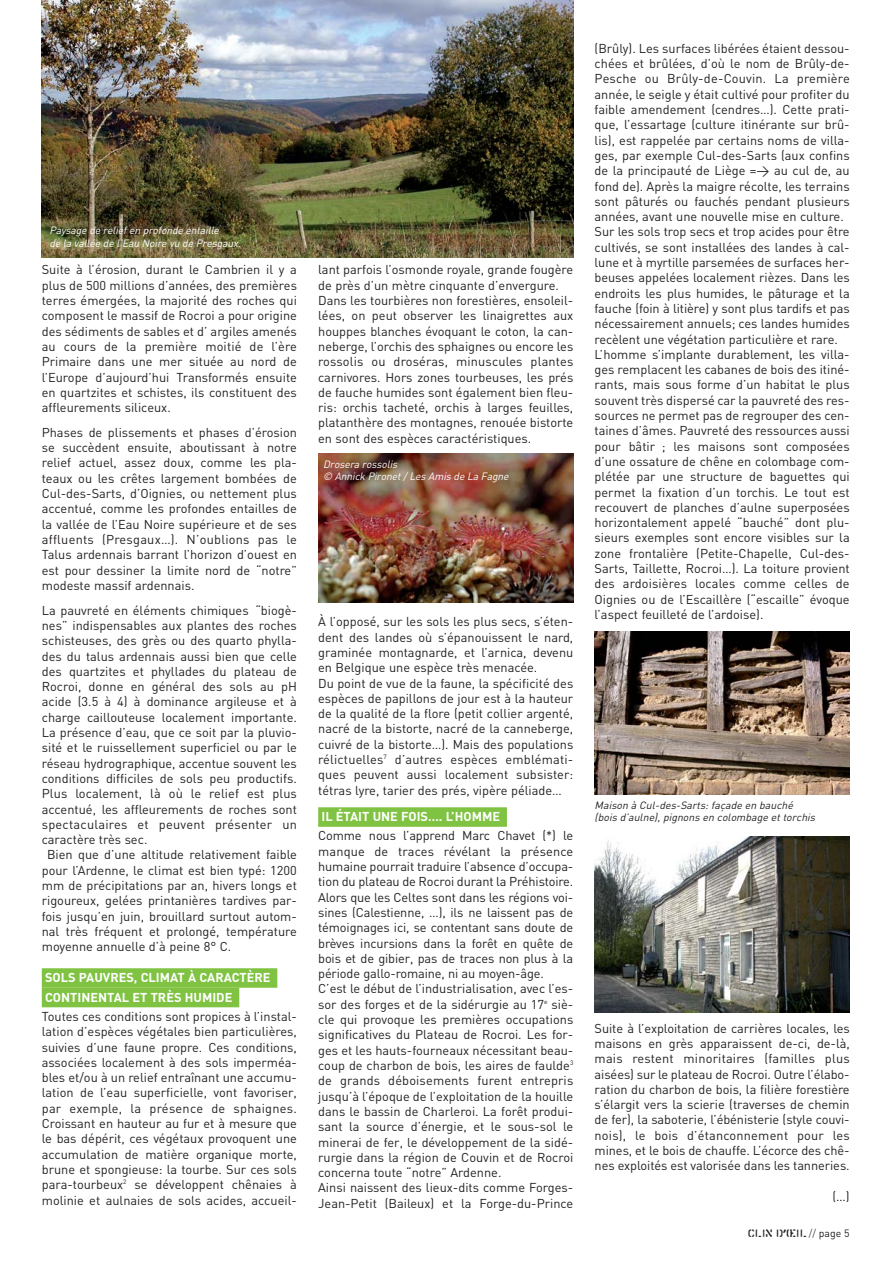
<style>
.page{position:relative;width:893px;height:1263px;background:#fff}
.page>*{position:absolute;margin:0;border:0;box-sizing:border-box;transform-origin:0 0}
.t1{font:12.75px/15.3px "DIN";color:#231f20}
.t2{font:700 12.75px/19.4px "DIN";color:#fff}
.t3{font:12.75px "DIN";letter-spacing:.02em;color:#231f20}
.t4{font:italic 10.5px/12.6px "DIN";color:#fff}
.t5{font:italic 10.5px/12px "DIN";color:#231f20}
.t6{font:10.5px "Karton";letter-spacing:-.11em;color:#231f20}
.s1{color:#80c342}
.s2{font-weight:400;color:#231f20}
.s3{font-weight:700;color:#fff}
.s4{font-weight:700;color:#80c342}
.s5{font-family:"DIN";font-weight:300}
.s6{font-family:"DIN"}
</style>
<div class="page">
<img style="left:41px;top:0;width:809px;height:1013px">
<p class="t4" style="left:49px;top:225px;width:195px">Paysage de reliefen profonde entaille<br>de la vallée de l’Eau Noire vu de Presgaux.</p>
<p class="t1" style="left:42px;top:264px;width:257px;text-align:justify">Suite à l’érosion, durant le Cambrien il y a plus de 500 millions d’années, des premières terres émergées, la majorité des roches qui composent le massif de Rocroi a pour origine des sédiments de sables et d’ argiles amenés au cours de la première moitié de l’ère Primaire dans une mer située au nord de l’Europe d’aujourd’hui Transformés ensuite en quartzites et schistes, ils constituent des affleurements siliceux.</p>
<p class="t1" style="left:42px;top:426px;width:257px;text-align:justify">Phases de plissements et phases d’érosion se succèdent ensuite, aboutissant à notre relief actuel, assez doux, comme les pla&shy;teaux ou les crêtes largement bombées de Cul-des-Sarts, d’Oignies, ou nettement plus accentué, comme les profondes entailles de la vallée de l’Eau Noire supérieure et de ses affluents (Presgaux…). N’oublions pas le Talus ardennais barrant l’horizon d’ouest en est pour dessiner la limite nord de “notre” modeste massif ardennais.</p>
<p class="t1" style="left:42px;top:604px;width:257px">La pauvreté en éléments chimiques “biogè-</p>
<p class="t1" style="left:42px;top:619px;width:257px">nes” indispensables aux plantes des roches</p>
<p class="t1" style="left:42px;top:634px;width:257px">schisteuses, des grès ou des quarto phylla-</p>
<p class="t1" style="left:42px;top:650px;width:257px">des du talus ardennais aussi bien que celle</p>
<p class="t1" style="left:42px;top:665px;width:257px">des quartzites et phyllades du plateau de</p>
<p class="t1" style="left:42px;top:680px;width:257px">Rocroi, donne en général des sols au pH</p>
<p class="t1" style="left:42px;top:696px;width:257px">acide (3.5 à 4) à dominance argileuse et à</p>
<p class="t1" style="left:42px;top:711px;width:257px">charge caillouteuse localement importante.</p>
<p class="t1" style="left:42px;top:726px;width:257px">La présence d’eau, que ce soit par la pluvio-</p>
<p class="t1" style="left:42px;top:742px;width:257px">sité et le ruissellement superficiel ou par le</p>
<p class="t1" style="left:42px;top:757px;width:257px">réseau hydrographique, accentue souvent les</p>
<p class="t1" style="left:42px;top:772px;width:257px">conditions difficiles de sols peu productifs.</p>
<p class="t1" style="left:42px;top:787px;width:257px">Plus localement, là où le relief est plus</p>
<p class="t1" style="left:42px;top:803px;width:257px">accentué, les affleurements de roches sont</p>
<p class="t3" style="left:42px;top:820px;width:257px">spectaculaires et peuvent présenter un</p>
<p class="t1" style="left:42px;top:833px;width:107px">caractère très sec.</p>
<p class="t1" style="left:47px;top:849px;width:251px">Bien que d’une altitude relativement faible</p>
<p class="t1" style="left:42px;top:864px;width:257px">pour l’Ardenne, le climat est bien typé: 1200</p>
<p class="t1" style="left:42px;top:879px;width:257px">mm de précipitations par an, hivers longs et</p>
<p class="t1" style="left:42px;top:895px;width:257px">rigoureux, gelées printanières tardives par-</p>
<p class="t1" style="left:42px;top:910px;width:257px">fois jusqu’en juin, brouillard surtout autom-</p>
<p class="t1" style="left:42px;top:925px;width:257px">nal très fréquent et prolongé, température</p>
<p class="t1" style="left:42px;top:940px;width:191px">moyenne annuelle d’à peine 8° C.</p>
<p class="t2" style="left:42px;top:969px;width:257px">SOLS PAUVRES, CLIMAT À CARACTÈRE <span class="s1">.<br></span>CONTINENTAL ET TRÈS HUMIDE <span class="s1">.<br></span><span class="s2">Toutes ces conditions sont propices à l’instal-</span></p>
<p class="t1" style="left:42px;top:1025px;width:257px;text-align:justify">lation d’espèces végétales bien particulières, suivies d’une faune propre. Ces conditions, associées localement à des sols imperméa&shy;bles et/ou à un relief entraînant une accumu&shy;lation de l’eau superficielle, vont favoriser, par exemple, la présence de sphaignes.<br>Croissant en hauteur au fur et à mesure que le bas dépérit, ces végétaux provoquent une accumulation de matière organique morte, brune et spongieuse: la tourbe. Sur ces sols para-tourbeux<sup>2</sup> se développent chênaies à molinie et aulnaies de sols acides, accueil-</p>
<p class="t1" style="left:318px;top:264px;width:257px">lant parfois l’osmonde royale, grande fougère de près d’un mètre cinquante d’envergure.<br>Dans les tourbières non forestières, ensoleil&shy;lées, on peut observer les linaigrettes aux houppes blanches évoquant le coton, la can&shy;neberge, l’orchis des sphaignes ou encore les rossolis ou droséras, minuscules plantes carnivores. Hors zones tourbeuses, les prés de fauche humides sont également bien fleu&shy;ris: orchis tacheté, orchis à larges feuilles, platanthère des montagnes, renouée bistorte en sont des espèces caractéristiques.</p>
<p class="t4" style="left:323px;top:459px;width:189px;line-height:12px">Drosera rossolis<br>© Annick Pironet/ Les Amis de La Fagne</p>
<p class="t1" style="left:318px;top:616px;width:257px">À l’opposé, sur les sols les plus secs, s’éten&shy;dent des landes où s’épanouissent le nard, graminée montagnarde, et l’arnica, devenu en Belgique une espèce très menacée.<br>Du point de vue de la faune, la spécificité des espèces de papillons de jour est à la hauteur de la qualité de la flore (petit collier argenté, nacré de la bistorte, nacré de la canneberge, cuivré de la bistorte…). Mais des populations rélictuelles<sup>7</sup> d’autres espèces emblémati&shy;ques peuvent aussi localement subsister: tétras lyre, tarier des prés, vipère péliade…</p>
<p class="t1" style="left:318px;top:809px;width:257px;line-height:19.2px"><span class="s3">IL ÉTAIT UNE FOIS…. L’HOMME</span> <span class="s4">.<br></span>Comme nous l’apprend Marc Chavet (*) le</p>
<p class="t1" style="left:318px;top:845px;width:257px">manque de traces révélant la présence humaine pourrait traduire l’absence d’occupa&shy;tion du plateau de Rocroi durant la Préhistoire.<br>Alors que les Celtes sont dans les régions voi&shy;sines (Calestienne, …), ils ne laissent pas de témoignages ici, se contentant sans doute de brèves incursions dans la forêt en quête de bois et de gibier, pas de traces non plus à la période gallo-romaine, ni au moyen-âge.<br>C’est le début de l’industrialisation, avec l’es&shy;sor des forges et de la sidérurgie au 17<sup>e</sup> siè&shy;cle qui provoque les premières occupations significatives du Plateau de Rocroi. Les for&shy;ges et les hauts-fourneaux nécessitant beau&shy;coup de charbon de bois, les aires de faulde<sup>3 </sup>de grands déboisements furent entrepris jusqu’à l’époque de l’exploitation de la houille dans le bassin de Charleroi. La forêt produi&shy;sant la source d’énergie, et le sous-sol le minerai de fer, le développement de la sidé&shy;rurgie dans la région de Couvin et de Rocroi concerna toute “notre” Ardenne.<br>Ainsi naissent des lieux-dits comme Forges-Jean-Petit (Baileux) et la Forge-du-Prince</p>
<p class="t1" style="left:595px;top:42px;width:257px">(Brûly). Les surfaces libérées étaient dessou&shy;chées et brûlées, d’où le nom de Brûly-de-Pesche ou Brûly-de-Couvin. La première année, le seigle y était cultivé pour profiter du faible amendement (cendres…). Cette prati&shy;que, l’essartage (culture itinérante sur brû&shy;lis), est rappelée par certains noms de villa&shy;ges, par exemple Cul-des-Sarts (aux confins de la principauté de Liège =&gt; au cul de, au fond de). Après la maigre récolte, les terrains sont pâturés ou fauchés pendant plusieurs années, avant une nouvelle mise en culture.<br>Sur les sols trop secs et trop acides pour être cultivés, se sont installées des landes à cal&shy;lune et à myrtille parsemées de surfaces her&shy;beuses appelées localement rièzes. Dans les endroits les plus humides, le pâturage et la fauche (foin à litière) y sont plus tardifs et pas nécessairement annuels; ces landes humides recèlent une végétation particulière et rare.<br>L’homme s’implante durablement, les villa&shy;ges remplacent les cabanes de bois des itiné&shy;rants, mais sous forme d’un habitat le plus souvent très dispersé car la pauvreté des res&shy;sources ne permet pas de regrouper des cen&shy;taines d’âmes. Pauvreté des ressources aussi pour bâtir ; les maisons sont composées d’une ossature de chêne en colombage com&shy;plétée par une structure de baguettes qui permet la fixation d’un torchis. Le tout est recouvert de planches d’aulne superposées horizontalement appelé “bauché” dont plu&shy;sieurs exemples sont encore visibles sur la zone frontalière (Petite-Chapelle, Cul-des-Sarts, Taillette, Rocroi…). La toiture provient des ardoisières locales comme celles de Oignies ou de l’Escaillère (“escaille” évoque l’aspect feuilleté de l’ardoise).</p>
<p class="t5" style="left:595px;top:800px;width:224px">Maison à Cul-des-Sarts: façade en bauché (bois d’aulne), pignons en colombage et torchis</p>
<p class="t1" style="left:595px;top:1022px;width:257px;text-align:justify">Suite à l’exploitation de carrières locales, les maisons en grès apparaissent de-ci, de-là, mais restent minoritaires (familles plus aisées) sur le plateau de Rocroi. Outre l’élabo&shy;ration du charbon de bois, la filière forestière s’élargit vers la scierie (traverses de chemin de fer), la saboterie, l’ébénisterie (style couvi&shy;nois), le bois d’étanconnement pour les mines, et le bois de chauffe. L’écorce des chê&shy;nes exploités est valorisée dans les tanneries.</p>
<p class="t1" style="left:832px;top:1190px;width:19px">(…)</p>
<p class="t6" style="left:748px;top:1227px;width:104px">CLIN D’ŒIL <span class="s5">//</span> <span class="s6">page 5</span></p>
</div>
